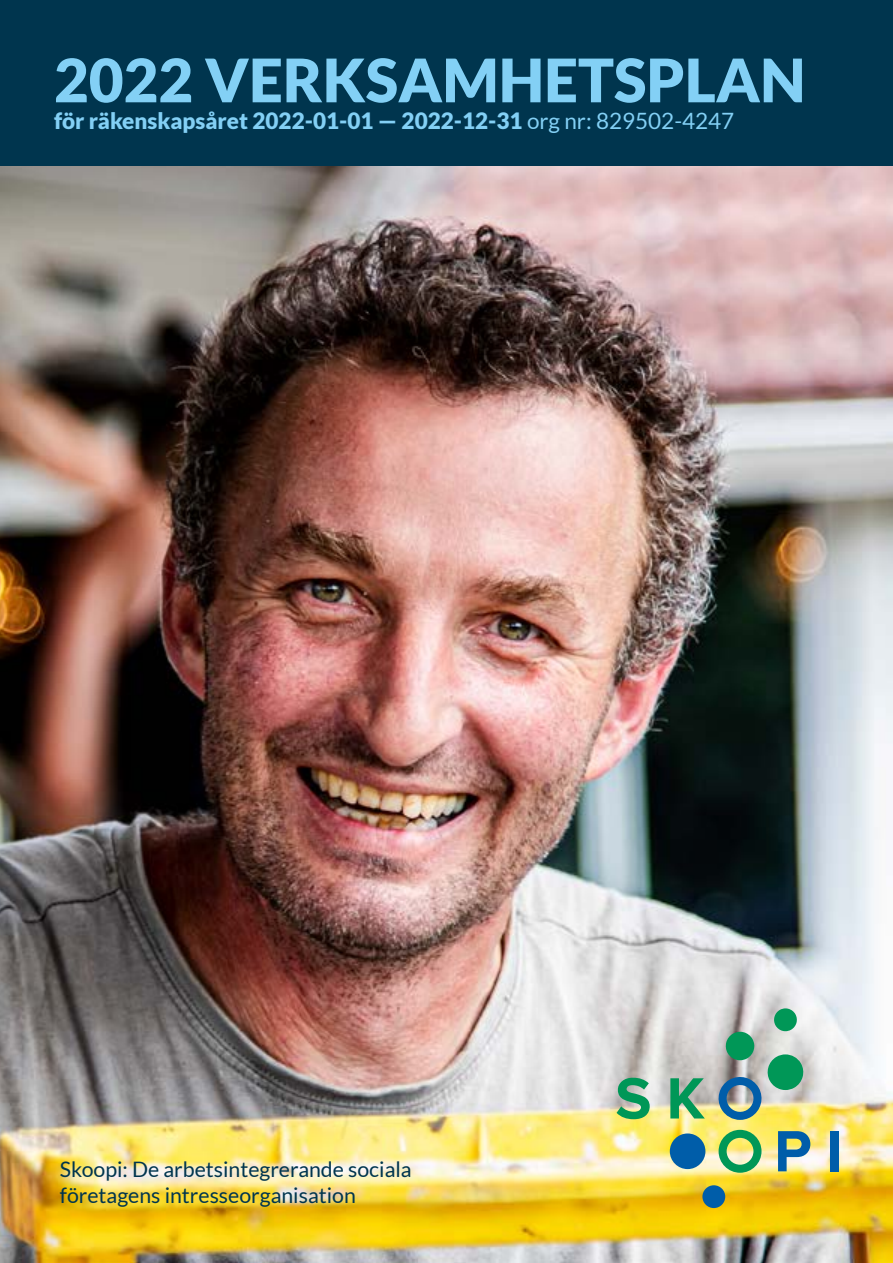
<style>
.page{position:relative;width:893px;height:1263px;background:#fff}
.page>*{position:absolute;margin:0;border:0;box-sizing:border-box;transform-origin:0 0}
.t1{font:900 60px "Lato";color:#83d0f5}
.t2{font:900 22.5px "Lato";color:#83d0f5}
.t3{font:21.3px/25.5px "Lato";color:#00354e}
.s1{font-weight:400}
</style>
<div class="page">
<img style="left:0;top:166px;width:893px;height:1097px">
<div style="left:0;top:0;width:893px;height:166px;background:#00354e"></div>
<svg style="left:719px;top:1130px;width:42px;height:43px"></svg>
<svg style="left:617px;top:1078px;width:33px;height:41px"></svg>
<svg style="left:670px;top:1078px;width:35px;height:40px"></svg>
<div style="left:670px;top:1133px;width:35px;height:36px;background:#005da9;border-radius:50%"></div>
<div style="left:702px;top:1185px;width:23px;height:23px;background:#005da9;border-radius:50%"></div>
<svg style="left:778px;top:1131px;width:32px;height:40px"></svg>
<div style="left:830px;top:1131px;width:8px;height:40px;background:#005da9"></div>
<svg style="left:715px;top:1008px;width:89px;height:112px"></svg>
<h1 class="t1" style="left:54px;top:45px;width:753px">2022 VERKSAMHETSPLAN</h1>
<p class="t2" style="left:54px;top:108px;width:682px">för räkenskapsåret 2022-01-01 — 2022-12-31 <span class="s1">org nr: 829502-4247</span></p>
<p class="t3" style="left:60px;top:1156px;width:353px">Skoopi: De arbetsintegrerande sociala företagens intresseorganisation</p>
</div>
